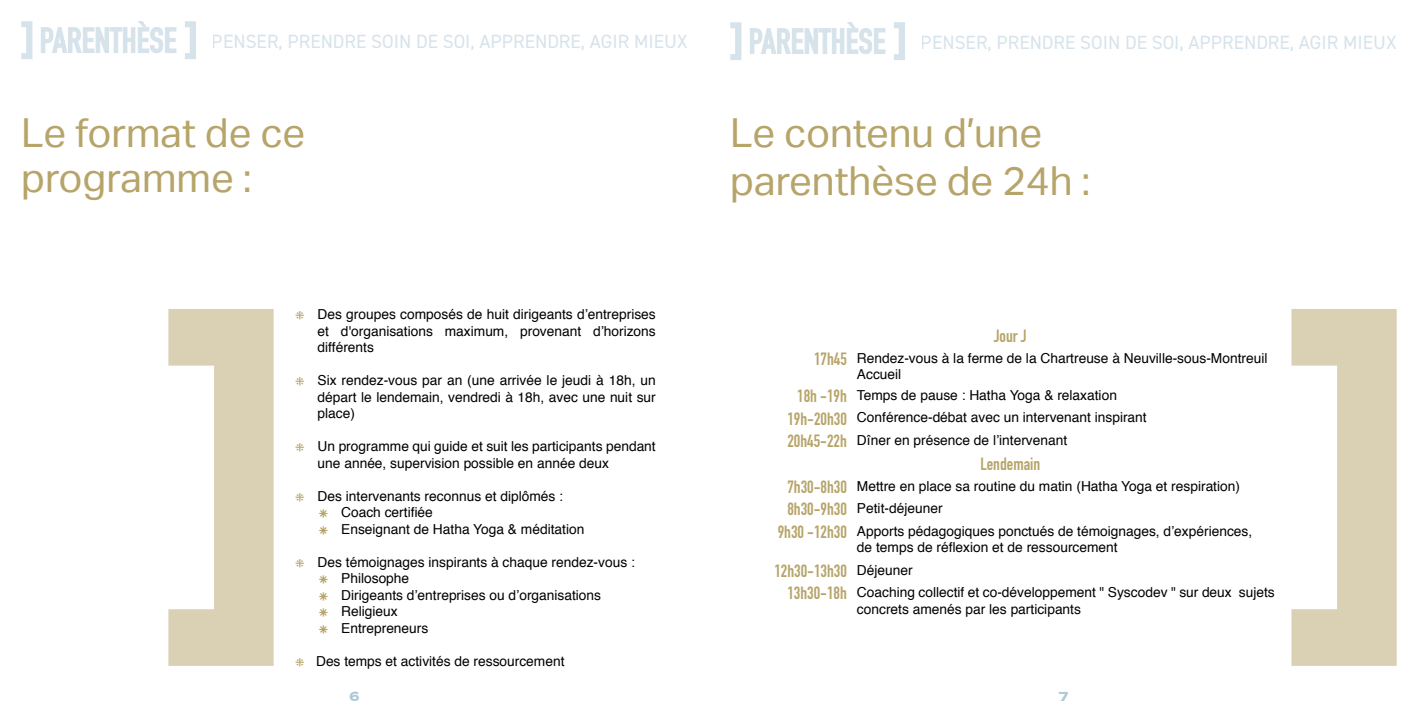
<style>
.page{position:relative;width:1418px;height:709px;background:#fff}
.page>*{position:absolute;margin:0;border:0;box-sizing:border-box;transform-origin:0 0}
.t1{font:40px/45px "Aktiv Grotesk";color:#b6a469}
.t2{font:19.12px "DIN2014";color:#aec7d7}
.t3{font:17.5px "DIN Engschrift LT Pro";color:#b6a469}
.t4{font:700 17.5px "Copperplate";color:#aec7d7}
.t5{font:13.75px/16.5px "Helvetica";color:#000}
.s1{color:#b6a469}
.s2{font-family:"DIN Engschrift LT Pro";font-size:17.5px;color:#b6a469}
.s3{font-family:"Helvetica";font-size:13.75px;color:#000}
</style>
<div class="page">
<svg style="left:168px;top:309px;width:106px;height:357px"></svg>
<svg style="left:185px;top:21px;width:11px;height:38px"></svg>
<svg style="left:21px;top:21px;width:12px;height:38px"></svg>
<svg style="left:41px;top:21px;width:136px;height:32px"></svg>
<svg style="left:894px;top:22px;width:11px;height:38px"></svg>
<svg style="left:730px;top:22px;width:12px;height:38px"></svg>
<svg style="left:750px;top:22px;width:135px;height:32px"></svg>
<svg style="left:1291px;top:309px;width:106px;height:357px"></svg>
<h2 class="t2" style="left:212px;top:29px;width:477px">PENSER, PRENDRE SOIN DE SOI, APPRENDRE, AGIR MIEUX</h2>
<h1 class="t1" style="left:21px;top:110px;width:285px">Le format de ce programme :</h1>
<p class="t5" style="left:317px;top:306px;width:340px;text-align:justify;text-indent:-22px"><span class="s1">⁜</span> Des groupes composés de huit dirigeants d’entreprises et d'organisations maximum, provenant d’horizons différents</p>
<p class="t5" style="left:317px;top:372px;width:340px;text-align:justify;text-indent:-22px"><span class="s1">⁜</span> Six rendez-vous par an (une arrivée le jeudi à 18h, un départ le lendemain, vendredi à 18h, avec une nuit sur place)</p>
<p class="t5" style="left:317px;top:438px;width:340px;text-indent:-22px"><span class="s1">⁜</span> Un programme qui guide et suit les participants pendant une année, supervision possible en année deux</p>
<p class="t5" style="left:319px;top:488px;width:267px;text-indent:-24px"><span class="s1">⁜</span> Des intervenants reconnus et diplômés :<br><span class="s1">⁕</span> Coach certifiée<br><span class="s1">⁕</span> Enseignant de Hatha Yoga &amp; méditation</p>
<p class="t5" style="left:319px;top:554px;width:318px;text-indent:-24px"><span class="s1">⁜</span> Des témoignages inspirants à chaque rendez-vous : <span class="s1">⁕</span> Philosophe<br><span class="s1">⁕</span> Dirigeants d’entreprises ou d’organisations<br><span class="s1">⁕</span> Religieux<br><span class="s1">⁕</span> Entrepreneurs</p>
<p class="t5" style="left:295px;top:653px;width:271px"><span class="s1">⁜</span> Des temps et activités de ressourcement</p>
<h2 class="t2" style="left:920px;top:30px;width:477px">PENSER, PRENDRE SOIN DE SOI, APPRENDRE, AGIR MIEUX</h2>
<h1 class="t1" style="left:730px;top:109px;width:362px;line-height:48px">Le contenu d’une parenthèse de 24h :</h1>
<p class="t3" style="left:993px;top:326px;width:34px">Jour J</p>
<p class="t5" style="left:857px;top:350px;width:412px;text-indent:-43px"><span class="s2">17h45</span> Rendez-vous à la ferme de la Chartreuse à Neuville-sous-Montreuil<br>Accueil</p>
<p class="t5" style="left:787px;top:384px;width:361px;line-height:22.5px;text-indent:10px"><span class="s2">18h -19h</span> Temps de pause : Hatha Yoga &amp; relaxation<br><span class="s2">19h-20h30</span> Conférence-débat avec un intervenant inspirant<br><span class="s2">20h45-22h</span> Dîner en présence de l’intervenant</p>
<p class="t3" style="left:980px;top:453px;width:61px">Lendemain</p>
<p class="t5" style="left:787px;top:478px;width:454px"><span class="s2">7h30-8h30</span> Mettre en place sa routine du matin (Hatha Yoga et respiration)</p>
<p class="t5" style="left:787px;top:500px;width:157px"><span class="s2">8h30-9h30</span> Petit-déjeuner</p>
<p class="t5" style="left:777px;top:523px;width:476px"><span class="s2">9h30 -12h30</span> Apports pédagogiques ponctués de témoignages, d’expériences,</p>
<p class="t5" style="left:857px;top:539px;width:262px">de temps de réflexion et de ressourcement</p>
<p class="t3" style="left:774px;top:560px;width:140px">12h30-13h30 <span class="s3">Déjeuner</span></p>
<p class="t5" style="left:857px;top:584px;width:419px;text-indent:-69px"><span class="s2">13h30-18h</span> Coaching collectif et co-développement " Syscodev " sur deux sujets concrets amenés par les participants</p>
<p class="t4" style="left:349px;top:685px;width:12px">6</p>
<p class="t4" style="left:1058px;top:685px;width:12px">7</p>
</div>
